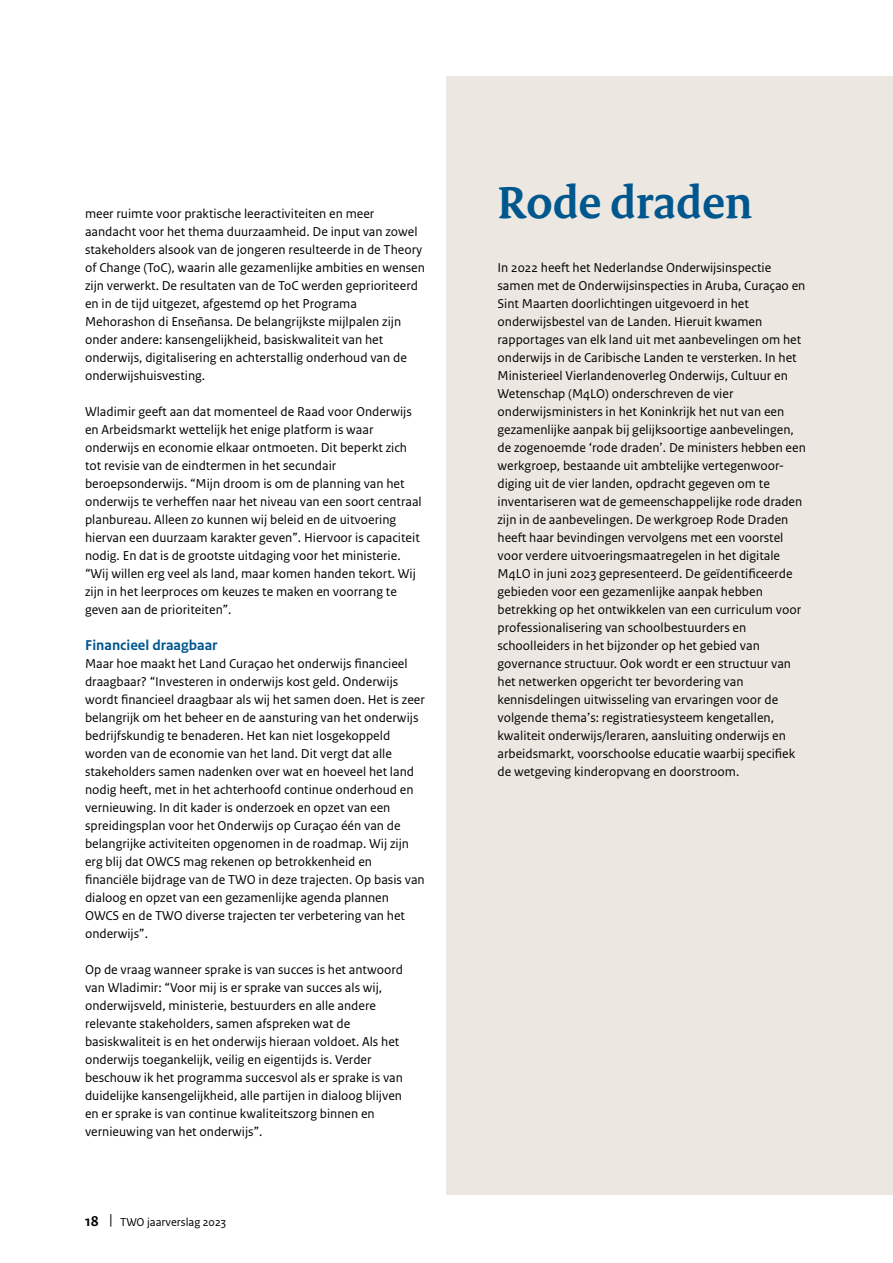
<style>
.page{position:relative;width:893px;height:1263px;background:#fff}
.page>*{position:absolute;margin:0;border:0;box-sizing:border-box;transform-origin:0 0}
.t1{font:700 48px "Rijksoverheid Serif";letter-spacing:-.005em;color:#00578e}
.t2{font:700 15px "Rijksoverheid Sans Text";color:#00578e}
.t3{font:13.5px/18px "Rijksoverheid Sans Text";color:#000}
.t4{font:12px "Rijksoverheid Sans Text";color:#000}
.s1{font-weight:700;font-size:15px}
.s2{font-size:15px}
</style>
<div class="page">
<div style="left:446px;top:77px;width:447px;height:1118px;background:#ece8e1"></div>
<p class="t3" style="left:85px;top:205px;width:341px">meer ruimte voor praktische leeractiviteiten en meer aandacht voor het thema duurzaamheid. De input van zowel stakeholders alsook van de jongeren resulteerde in de Theory of Change (ToC), waarin alle gezamenlijke ambities en wensen zijn verwerkt. De resultaten van de ToC werden geprioriteerd en in de tijd uitgezet, afgestemd op het Programa Mehorashon di Enseñansa. De belangrijkste mijlpalen zijn onder andere: kansengelijkheid, basiskwaliteit van het onderwijs, digitalisering en achterstallig onderhoud van de onderwijshuisvesting.</p>
<p class="t3" style="left:85px;top:403px;width:338px">Wladimir geeft aan dat momenteel de Raad voor Onderwijs en Arbeidsmarkt wettelijk het enige platform is waar onderwijs en economie elkaar ontmoeten. Dit beperkt zich tot revisie van de eindtermen in het secundair beroepsonderwijs. “Mijn droom is om de planning van het onderwijs te verheffen naar het niveau van een soort centraal planbureau. Alleen zo kunnen wij beleid en de uitvoering hiervan een duurzaam karakter geven”. Hiervoor is capaciteit nodig. En dat is de grootste uitdaging voor het ministerie. “Wij willen erg veel als land, maar komen handen tekort. Wij zijn in het leerproces om keuzes te maken en voorrang te geven aan de prioriteiten”.</p>
<p class="t2" style="left:85px;top:636px;width:134px">Financieel draagbaar</p>
<p class="t3" style="left:85px;top:655px;width:341px">Maar hoe maakt het Land Curaçao het onderwijs financieel draagbaar? “Investeren in onderwijs kost geld. Onderwijs wordt financieel draagbaar als wij het samen doen. Het is zeer belangrijk om het beheer en de aansturing van het onderwijs bedrijfskundig te benaderen. Het kan niet losgekoppeld worden van de economie van het land. Dit vergt dat alle stakeholders samen nadenken over wat en hoeveel het land nodig heeft, met in het achterhoofd continue onderhoud en vernieuwing. In dit kader is onderzoek en opzet van een spreidingsplan voor het Onderwijs op Curaçao één van de belangrijke activiteiten opgenomen in de roadmap. Wij zijn erg blij dat OWCS mag rekenen op betrokkenheid en financiële bijdrage van de TWO in deze trajecten. Op basis van dialoog en opzet van een gezamenlijke agenda plannen OWCS en de TWO diverse trajecten ter verbetering van het onderwijs”.</p>
<p class="t3" style="left:85px;top:961px;width:320px">Op de vraag wanneer sprake is van succes is het antwoord van Wladimir: “Voor mij is er sprake van succes als wij, onderwijsveld, ministerie, bestuurders en alle andere relevante stakeholders, samen afspreken wat de basiskwaliteit is en het onderwijs hieraan voldoet. Als het onderwijs toegankelijk, veilig en eigentijds is. Verder beschouw ik het programma succesvol als er sprake is van duidelijke kansengelijkheid, alle partijen in dialoog blijven en er sprake is van continue kwaliteitszorg binnen en vernieuwing van het onderwijs”.</p>
<p class="t4" style="left:85px;top:1215px;width:143px"><span class="s1">18</span> <span class="s2">|</span> TWO jaarverslag 2023</p>
<h1 class="t1" style="left:497px;top:173px;width:257px">Rode draden</h1>
<p class="t3" style="left:497px;top:259px;width:310px">In 2022 heeft het Nederlandse Onderwijsinspectie samen met de Onderwijsinspecties in Aruba, Curaçao en Sint Maarten doorlichtingen uitgevoerd in het onderwijsbestel van de Landen. Hieruit kwamen rapportages van elk land uit met aanbevelingen om het onderwijs in de Caribische Landen te versterken. In het Ministerieel Vierlandenoverleg Onderwijs, Cultuur en Wetenschap (M4LO) onderschreven de vier onderwijsministers in het Koninkrijk het nut van een gezamenlijke aanpak bij gelijksoortige aanbevelingen, de zogenoemde ‘rode draden’. De ministers hebben een werkgroep, bestaande uit ambtelijke vertegenwoor&shy;diging uit de vier landen, opdracht gegeven om te inventariseren wat de gemeenschappelijke rode draden zijn in de aanbevelingen. De werkgroep Rode Draden heeft haar bevindingen vervolgens met een voorstel voor verdere uitvoeringsmaatregelen in het digitale M4LO in juni 2023 gepresenteerd. De geïdentificeerde gebieden voor een gezamenlijke aanpak hebben betrekking op het ontwikkelen van een curriculum voor professionalisering van schoolbestuurders en schoolleiders in het bijzonder op het gebied van governance structuur. Ook wordt er een structuur van het netwerken opgericht ter bevordering van kennisdelingen uitwisseling van ervaringen voor de volgende thema’s: registratiesysteem kengetallen, kwaliteit onderwijs/leraren, aansluiting onderwijs en arbeidsmarkt, voorschoolse educatie waarbij specifiek de wetgeving kinderopvang en doorstroom.</p>
</div>
